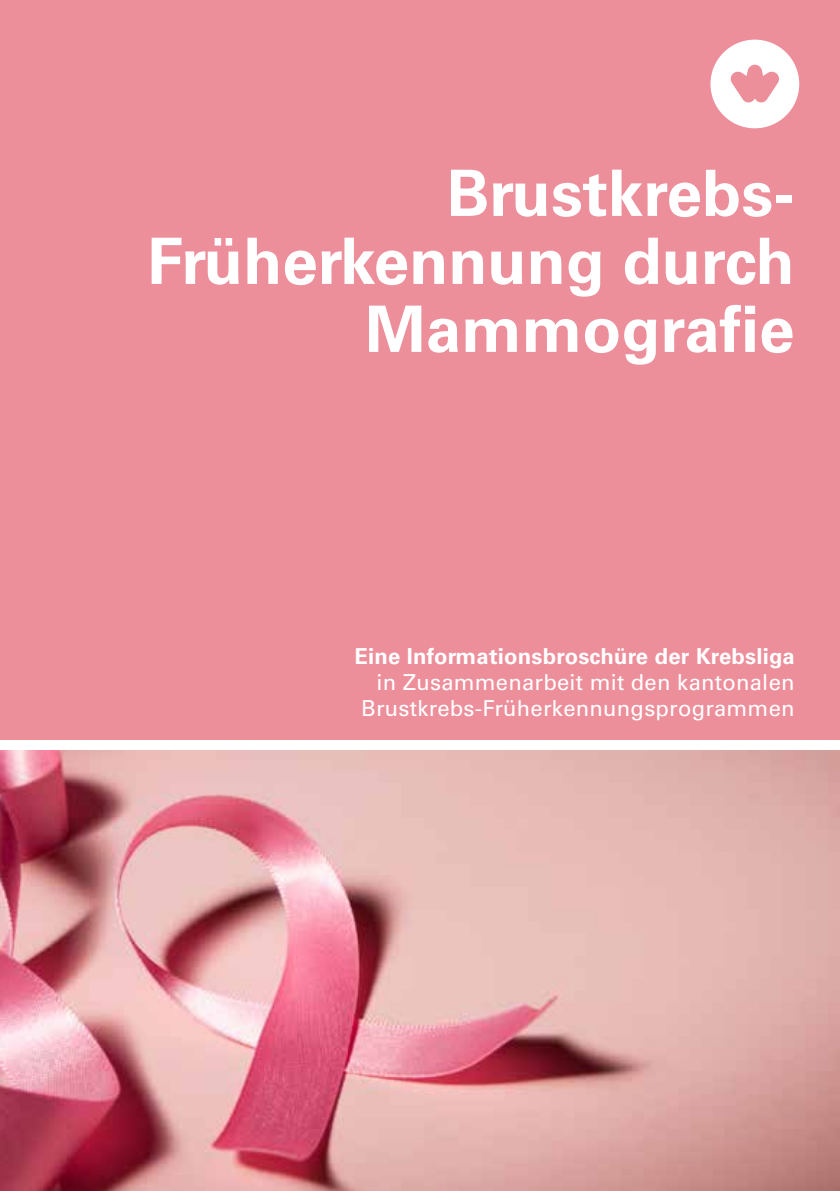
<style>
.page{position:relative;width:840px;height:1191px;background:#fff}
.page>*{position:absolute;margin:0;border:0;box-sizing:border-box;transform-origin:0 0}
.t1{font:700 64px/68px "Univers LT Std";color:#fff;text-align:right}
.t2{font:22px/26px "Univers LT Std";letter-spacing:.01em;color:#fff;text-align:right}
.t3{font:700 22px "Univers LT Std";letter-spacing:.01em;color:#fff}
</style>
<div class="page">
<img style="left:0;top:750px;width:839px;height:441px">
<div style="left:0;top:0;width:839px;height:739px;background:#ed8e9b"></div>
<svg style="left:710px;top:40px;width:88px;height:88px"></svg>
<h1 class="t1" style="left:147px;top:160px;width:648px">Brustkrebs-<br>Früherkennung durch<br>Mammografie</h1>
<p class="t3" style="left:354px;top:643px;width:441px">Eine Informationsbroschüre der Krebsliga</p>
<p class="t2" style="left:361px;top:669px;width:434px">in Zusammenarbeit mit den kantonalen<br>Brustkrebs-Früherkennungsprogrammen</p>
</div>
